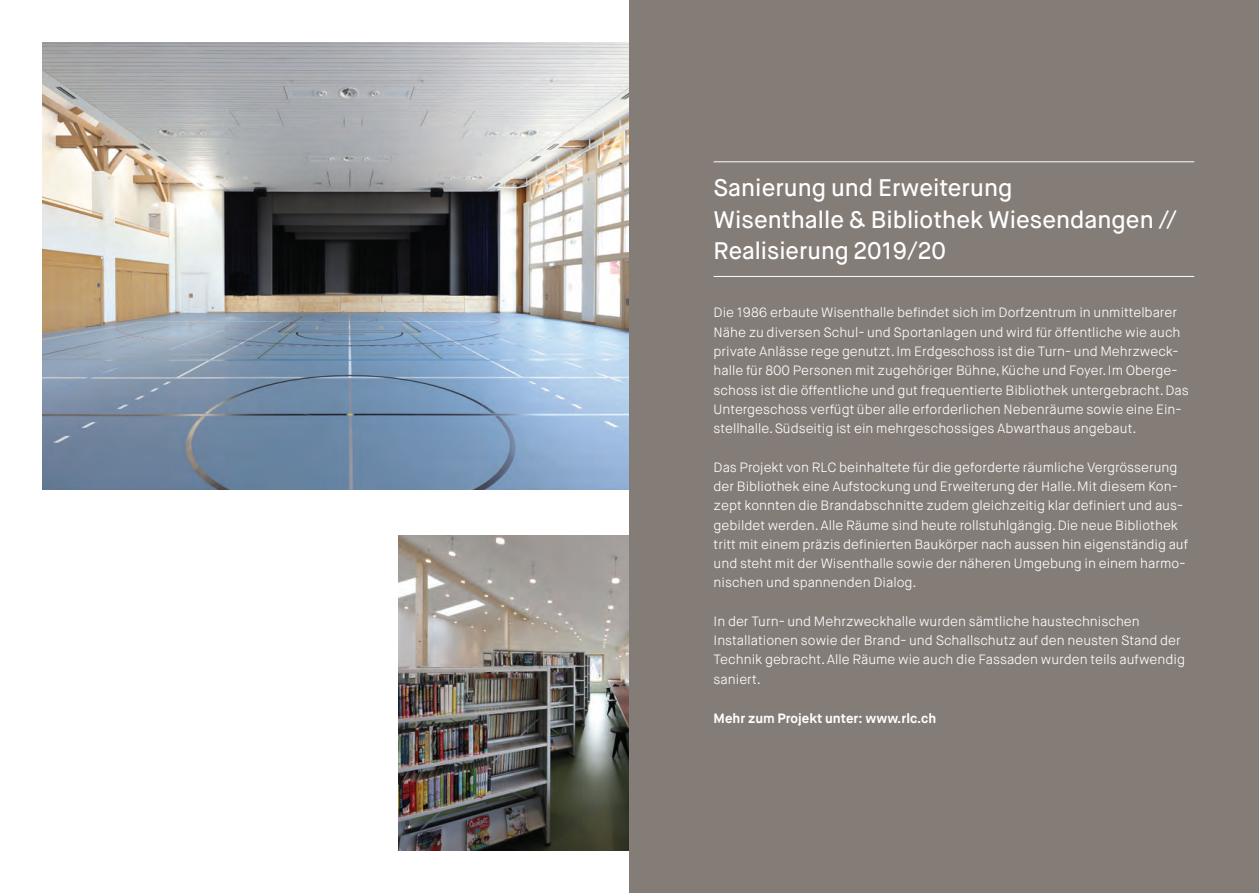
<style>
.page{position:relative;width:1259px;height:893px;background:#fff}
.page>*{position:absolute;margin:0;border:0;box-sizing:border-box;transform-origin:0 0}
.t1{font:500 24px/31.5px "Maison Neue";color:#fff}
.t2{font:300 13.5px/19.4px "Maison Neue";color:#fff}
.t3{font:700 13.5px "Maison Neue";color:#fff}
</style>
<div class="page">
<img style="left:43px;top:43px;width:586px;height:446px">
<img style="left:399px;top:536px;width:230px;height:314px">
<div style="left:629px;top:0;width:630px;height:893px;background:#847c77"></div>
<hr style="left:713px;top:162px;width:481px;height:1px;background:#fff">
<hr style="left:713px;top:276px;width:481px;height:1px;background:#fff">
<h1 class="t1" style="left:713px;top:172px;width:465px">Sanierung und Erweiterung<br>Wisenthalle &amp; Bibliothek Wiesendangen //<br>Realisierung 2019/20</h1>
<p class="t2" style="left:713px;top:303px;width:476px">Die 1986 erbaute Wisenthalle befindet sich im Dorfzentrum in unmittelbarer Nähe zu diversen Schul- und Sportanlagen und wird für öffentliche wie auch private Anlässe rege genutzt. Im Erdgeschoss ist die Turn- und Mehrzweck&shy;halle für 800 Personen mit zugehöriger Bühne, Küche und Foyer. Im Oberge&shy;schoss ist die öffentliche und gut frequentierte Bibliothek untergebracht. Das Untergeschoss verfügt über alle erforderlichen Nebenräume sowie eine Ein&shy;stellhalle. Südseitig ist ein mehrgeschossiges Abwarthaus angebaut.</p>
<p class="t2" style="left:713px;top:457px;width:476px">Das Projekt von RLC beinhaltete für die geforderte räumliche Vergrösserung der Bibliothek eine Aufstockung und Erweiterung der Halle. Mit diesem Kon&shy;zept konnten die Brandabschnitte zudem gleichzeitig klar definiert und aus&shy;gebildet werden. Alle Räume sind heute rollstuhlgängig. Die neue Bibliothek tritt mit einem präzis definierten Baukörper nach aussen hin eigenständig auf und steht mit der Wisenthalle sowie der näheren Umgebung in einem harmo&shy;nischen und spannenden Dialog.</p>
<p class="t2" style="left:713px;top:612px;width:473px">In der Turn- und Mehrzweckhalle wurden sämtliche haustechnischen Installationen sowie der Brand- und Schallschutz auf den neusten Stand der Technik gebracht. Alle Räume wie auch die Fassaden wurden teils aufwendig saniert.</p>
<p class="t3" style="left:713px;top:709px;width:224px">Mehr zum Projekt unter: www.rlc.ch</p>
</div>
